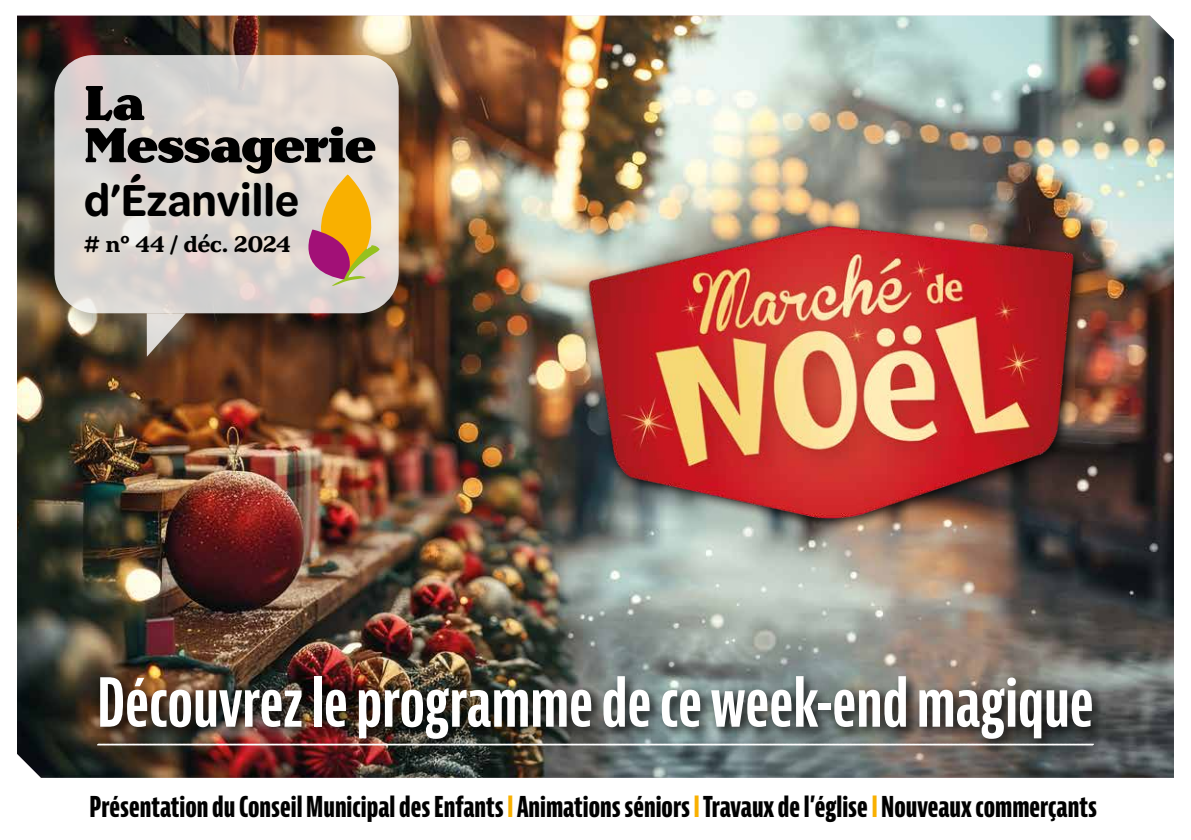
<style>
.page{position:relative;width:1191px;height:840px;background:#fff}
.page>*{position:absolute;margin:0;border:0;box-sizing:border-box;transform-origin:0 0}
.t1{font:700 extra-condensed 65.8px "Bernina Sans";color:#fff}
.t2{font:900 51.8px/42.2px "Henriette";letter-spacing:-.005em;color:#000}
.t3{font:600 47.8px "Omnes Semi Cond";color:#000}
.t4{font:700 extra-condensed 28px "Bernina Sans";color:#000}
.t5{font:700 23.8px "Henriette";letter-spacing:-.005em;color:#000}
.s1{color:#f9b000}
</style>
<div class="page">
<img style="left:17px;top:16px;width:1157px;height:761px">
<div style="left:57px;top:58px;width:366px;height:321px;background:#000;opacity:.31"></div>
<svg style="left:54px;top:55px;width:345px;height:258px;background:#d9d3ce"></svg>
<svg style="left:288px;top:174px;width:113px;height:112px;background:#dbb793"></svg>
<svg style="left:147px;top:313px;width:39px;height:43px;background:#a09388"></svg>
<div style="left:93px;top:670px;width:1013px;height:89px;background:#000;opacity:.9"></div>
<svg style="left:97px;top:743px;width:997px;height:2px"></svg>
<img style="left:573px;top:206px;width:519px;height:335px">
<h2 class="t2" style="left:84px;top:83px;width:293px">La<br>Messagerie</h2>
<h3 class="t3" style="left:84px;top:167px;width:216px">d’Ézanville</h3>
<p class="t5" style="left:84px;top:230px;width:208px"># n° 44 / déc. 2024</p>
<h1 class="t1" style="left:97px;top:664px;width:998px">Découvrez le programme de ce week-end magique</h1>
<p class="t4" style="left:89px;top:790px;width:1009px">Présentation du Conseil Municipal des Enfants <span class="s1">l</span> Animations séniors <span class="s1">l</span> Travaux de l’église <span class="s1">l</span> Nouveaux commerçants</p>
</div>
